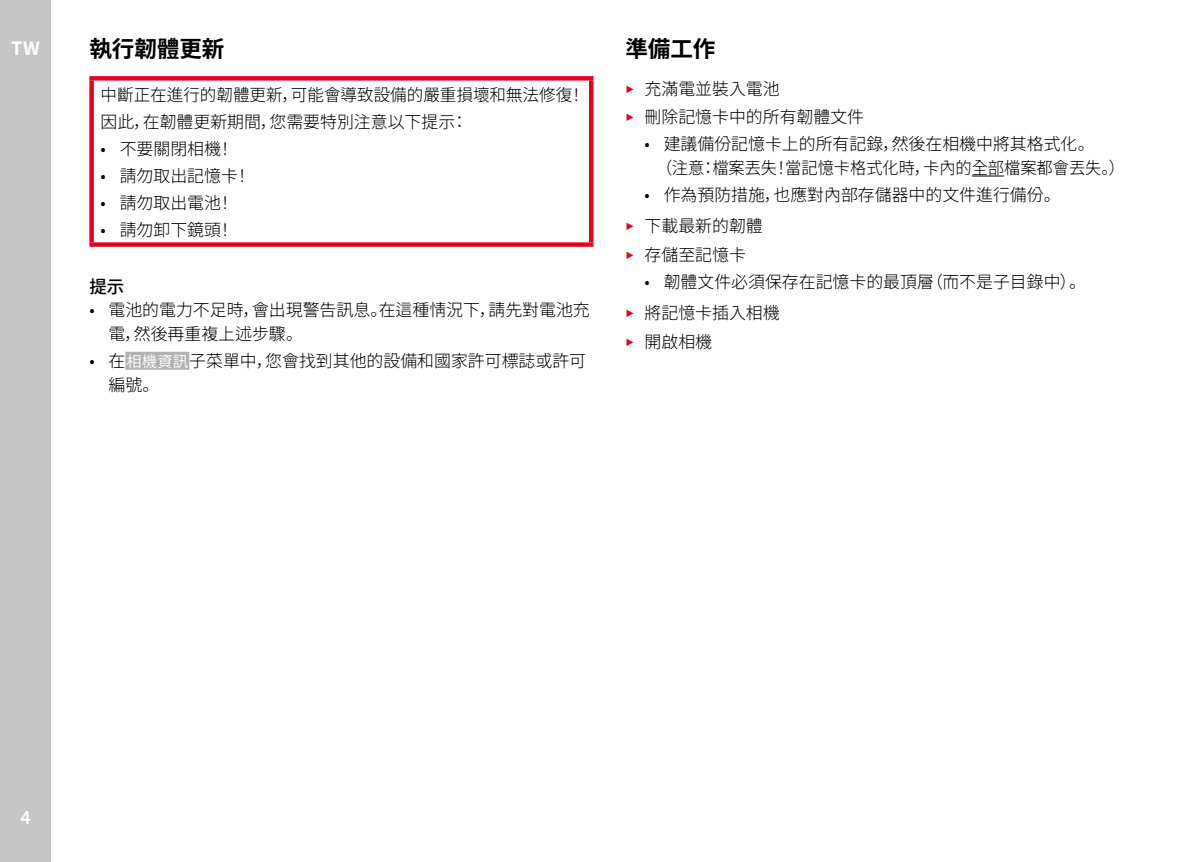
<style>
.page{position:relative;width:1200px;height:862px;background:#fff}
.page>*{position:absolute;margin:0;border:0;box-sizing:border-box;transform-origin:0 0}
.t1{font:200 22.5px "Source Han Sans KVF";color:#000}
.t2{font:200 18.22px "Source Han Sans KVF";color:#fff}
.t3{font:200 18px "Source Han Sans KVF";color:#fff}
.t4{font:200 17.55px "Source Han Sans KVF";color:#000}
.t5{font:200 16.88px/23.6px "Source Han Sans KVF";color:#000}
.s1{font-size:15.3px;color:#fff}
.s2{font-family:"Corporate S";font-weight:300;color:#e3051b}
</style>
<div class="page">
<div style="left:0;top:0;width:51px;height:861px;background:#c6c6c6"></div>
<div style="left:125px;top:351px;width:64px;height:18px;background:#b3b2b2"></div>
<div style="left:89px;top:76px;width:504px;height:5px;background:#e3051b"></div>
<div style="left:89px;top:81px;width:5px;height:161px;background:#e3051b"></div>
<hr style="left:589px;top:81px;width:4px;height:161px;background:#e3051b">
<div style="left:89px;top:242px;width:504px;height:5px;background:#e3051b"></div>
<hr style="left:971px;top:175px;width:32px;height:1px;background:#000">
<p class="t2" style="left:11px;top:38px;width:30px">TW</p>
<h1 class="t1" style="left:89px;top:36px;width:137px">執行韌體更新</h1>
<p class="t5" style="left:101px;top:82px;width:485px;line-height:26.8px">中斷正在進行的韌體更新，可能會導致設備的嚴重損壞和無法修復！因此，在韌體更新期間，您需要特別注意以下提示：</p>
<p class="t5" style="left:101px;top:137px;width:135px">• 不要關閉相機！</p>
<p class="t5" style="left:101px;top:164px;width:151px">• 請勿取出記憶卡！</p>
<p class="t5" style="left:101px;top:191px;width:135px">• 請勿取出電池！</p>
<p class="t5" style="left:101px;top:218px;width:135px">• 請勿卸下鏡頭！</p>
<p class="t4" style="left:89px;top:276px;width:36px">提示</p>
<p class="t5" style="left:108px;top:298px;width:482px;text-indent:-19px">• 電池的電力不足時，會出現警告訊息。在這種情況下，請先對電池充電，然後再重複上述步驟。</p>
<p class="t5" style="left:108px;top:349px;width:479px;text-indent:-19px">• 在<span class="s1">相機資訊</span>子菜單中，您會找到其他的設備和國家許可標誌或許可編號。</p>
<h1 class="t1" style="left:625px;top:36px;width:91px">準備工作</h1>
<p class="t5" style="left:625px;top:75px;width:240px;line-height:28.3px"><span class="s2">▸</span> 充滿電並裝入電池<br><span class="s2">▸</span> 刪除記憶卡中的所有韌體文件</p>
<p class="t5" style="left:656px;top:132px;width:470px;text-indent:-12px">• 建議備份記憶卡上的所有記錄，然後在相機中將其格式化。<br>（注意：檔案丟失！當記憶卡格式化時，卡內的全部檔案都會丟失。）</p>
<p class="t5" style="left:625px;top:179px;width:437px;line-height:31.5px;text-indent:19px">• 作為預防措施，也應對內部存儲器中的文件進行備份。<span class="s2">▸</span> 下載最新的韌體</p>
<p class="t5" style="left:625px;top:243px;width:122px"><span class="s2">▸</span> 存儲至記憶卡</p>
<p class="t5" style="left:625px;top:266px;width:462px;line-height:31.5px;text-indent:19px">• 韌體文件必須保存在記憶卡的最頂層（而不是子目錄中）。<span class="s2">▸</span> 將記憶卡插入相機</p>
<p class="t5" style="left:625px;top:330px;width:88px"><span class="s2">▸</span> 開啟相機</p>
<p class="t3" style="left:20px;top:807px;width:12px">4</p>
</div>
